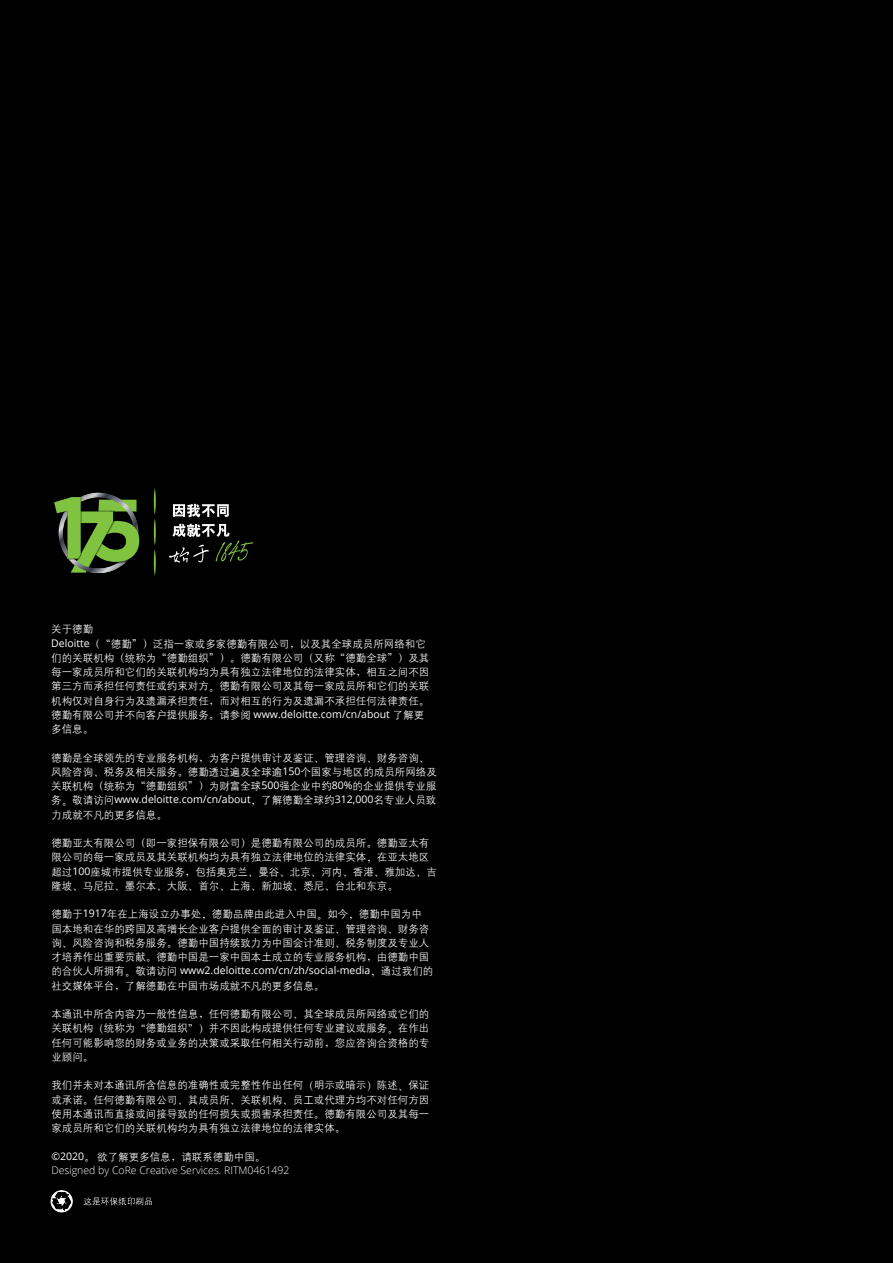
<style>
.page{position:relative;width:893px;height:1263px;background:#000}
.page>*{position:absolute;margin:0;border:0;box-sizing:border-box;transform-origin:0 0}
.t1{font:10.5px/14.2px "H Yg 2 gj";color:#fff}
.t2{font:10.5px "Open Sans";color:#fff}
.t3{font:300 10.5px "Open Sans";color:#fff}
.s1{font-family:"Open Sans"}
.s2{font-family:"H Ya 6 gj"}
.s3{font-family:"H Yg 2 gj"}
</style>
<div class="page">
<div style="left:51px;top:1191px;width:21px;height:21px;border:1px solid #fff;border-radius:50%"></div>
<svg style="left:52px;top:1192px;width:19px;height:18px"></svg>
<svg style="left:84px;top:1197px;width:68px;height:8px"></svg>
<svg style="left:54px;top:493px;width:85px;height:80px"></svg>
<svg style="left:154px;top:488px;width:2px;height:88px"></svg>
<svg style="left:173px;top:504px;width:56px;height:13px"></svg>
<svg style="left:169px;top:524px;width:84px;height:38px"></svg>
<p class="t1" style="left:51px;top:622px;width:379px">关于德勤<br><span class="s1">Deloitte</span><span class="s2">（“</span>德勤<span class="s2">”）</span>泛指一家或多家德勤有限公司<span class="s2">，</span>以及其全球成员所网络和它们的关联机构<span class="s2">（</span>统称为<span class="s2">“</span>德勤组织<span class="s2">”）。</span>德勤有限公司<span class="s2">（</span>又称<span class="s2">“</span>德勤全球<span class="s2">”）</span>及其每一家成员所和它们的关联机构均为具有独立法律地位的法律实体<span class="s2">，</span>相互之间不因第三方而承担任何责任或约束对方<span class="s2">。</span>德勤有限公司及其每一家成员所和它们的关联机构仅对自身行为及遗漏承担责任<span class="s2">，</span>而对相互的行为及遗漏不承担任何法律责任<span class="s2">。</span></p>
<p class="t2" style="left:51px;top:707px;width:374px"><span class="s3">德勤有限公司并不向客户提供服务</span><span class="s2">。</span><span class="s3">请参阅</span> www.deloitte.com/cn/about <span class="s3">了解更</span></p>
<p class="t1" style="left:51px;top:722px;width:43px">多信息<span class="s2">。</span></p>
<p class="t1" style="left:51px;top:750px;width:387px">德勤是全球领先的专业服务机构<span class="s2">，</span>为客户提供审计及鉴证<span class="s2">、</span>管理咨询<span class="s2">、</span>财务咨询<span class="s2">、</span>风险咨询<span class="s2">、</span>税务及相关服务<span class="s2">。</span>德勤透过遍及全球逾<span class="s1">150</span>个国家与地区的成员所网络及关联机构<span class="s2">（</span>统称为<span class="s2">“</span>德勤组织<span class="s2">”）</span>为财富全球<span class="s1">500</span>强企业中约<span class="s1">80%</span>的企业提供专业服</p>
<p class="t2" style="left:51px;top:792px;width:387px"><span class="s3">务</span><span class="s2">。</span><span class="s3">敬请访问</span>www.deloitte.com/cn/about<span class="s2">，</span><span class="s3">了解德勤全球约</span>312,000<span class="s3">名专业人员致</span></p>
<p class="t1" style="left:51px;top:807px;width:117px">力成就不凡的更多信息<span class="s2">。</span></p>
<p class="t1" style="left:51px;top:836px;width:387px">德勤亚太有限公司<span class="s2">（</span>即一家担保有限公司<span class="s2">）</span>是德勤有限公司的成员所<span class="s2">。</span>德勤亚太有限公司的每一家成员及其关联机构均为具有独立法律地位的法律实体<span class="s2">，</span>在亚太地区超过<span class="s1">100</span>座城市提供专业服务<span class="s2">，</span>包括奥克兰<span class="s2">、</span>曼谷<span class="s2">、</span>北京<span class="s2">、</span>河内<span class="s2">、</span>香港<span class="s2">、</span>雅加达<span class="s2">、</span>吉隆坡<span class="s2">、</span>马尼拉<span class="s2">、</span>墨尔本<span class="s2">、</span>大阪<span class="s2">、</span>首尔<span class="s2">、</span>上海<span class="s2">、</span>新加坡<span class="s2">、</span>悉尼<span class="s2">、</span>台北和东京<span class="s2">。</span></p>
<p class="t1" style="left:51px;top:907px;width:379px">德勤于<span class="s1">1917</span>年在上海设立办事处<span class="s2">，</span>德勤品牌由此进入中国<span class="s2">。</span>如今<span class="s2">，</span>德勤中国为中国本地和在华的跨国及高增长企业客户提供全面的审计及鉴证<span class="s2">、</span>管理咨询<span class="s2">、</span>财务咨询<span class="s2">、</span>风险咨询和税务服务<span class="s2">。</span>德勤中国持续致力为中国会计准则<span class="s2">、</span>税务制度及专业人才培养作出重要贡献<span class="s2">。</span>德勤中国是一家中国本土成立的专业服务机构<span class="s2">，</span>由德勤中国</p>
<p class="t2" style="left:51px;top:963px;width:384px"><span class="s3">的合伙人所拥有</span><span class="s2">。</span><span class="s3">敬请访问</span> www2.deloitte.com/cn/zh/social-media<span class="s2">，</span><span class="s3">通过我们的</span></p>
<p class="t1" style="left:51px;top:978px;width:274px">社交媒体平台<span class="s2">，</span>了解德勤在中国市场成就不凡的更多信息<span class="s2">。</span></p>
<p class="t1" style="left:51px;top:1007px;width:379px;text-align:justify">本通讯中所含内容乃一般性信息<span class="s2">，</span>任何德勤有限公司<span class="s2">、</span>其全球成员所网络或它们的关联机构<span class="s2">（</span>统称为<span class="s2">“</span>德勤组织<span class="s2">”）</span>并不因此构成提供任何专业建议或服务<span class="s2">。</span>在作出任何可能影响您的财务或业务的决策或采取任何相关行动前<span class="s2">，</span>您应咨询合资格的专业顾问<span class="s2">。</span></p>
<p class="t1" style="left:51px;top:1078px;width:379px;text-align:justify">我们并未对本通讯所含信息的准确性或完整性作出任何<span class="s2">（</span>明示或暗示<span class="s2">）</span>陈述<span class="s2">、</span>保证或承诺<span class="s2">。</span>任何德勤有限公司<span class="s2">、</span>其成员所<span class="s2">、</span>关联机构<span class="s2">、</span>员工或代理方均不对任何方因使用本通讯而直接或间接导致的任何损失或损害承担责任<span class="s2">。</span>德勤有限公司及其每一家成员所和它们的关联机构均为具有独立法律地位的法律实体<span class="s2">。</span></p>
<p class="t1" style="left:51px;top:1149px;width:215px"><span class="s1">©2020</span><span class="s2">。</span>欲了解更多信息<span class="s2">，</span>请联系德勤中国<span class="s2">。</span></p>
<p class="t3" style="left:51px;top:1163px;width:240px">Designed by CoRe Creative Services. RITM0461492</p>
</div>
